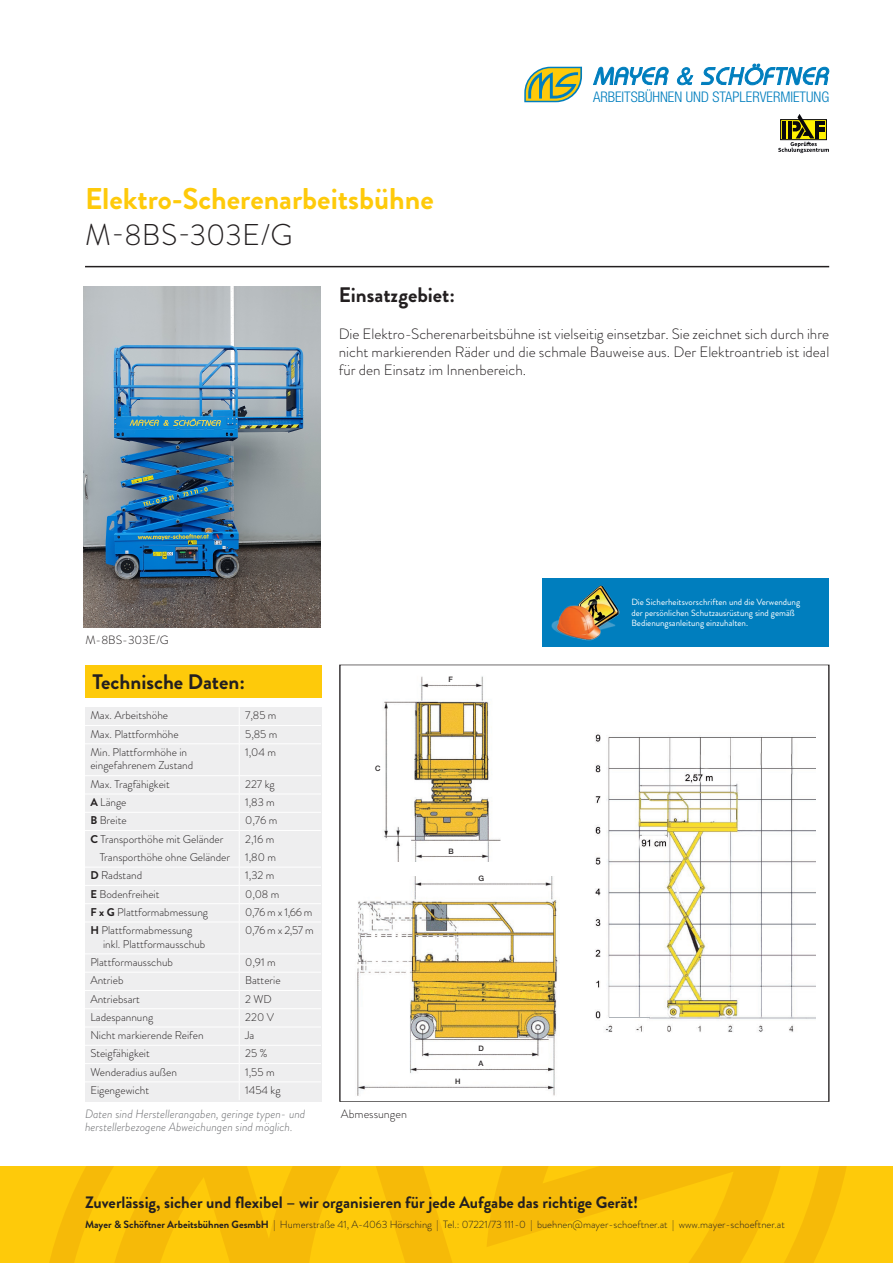
<style>
.page{position:relative;width:893px;height:1263px;background:#fff}
.page>*{position:absolute;margin:0;border:0;box-sizing:border-box;transform-origin:0 0}
.t1{font:700 30px "Brandon Grotesque";color:#feca0a}
.t2{font:300 30px "Brandon Grotesque";letter-spacing:.005em;color:#231f20}
.t3{font:700 21px "Brandon Grotesque";color:#231f20}
.t4{font:700 16.5px "Brandon Grotesque";color:#231f20}
.t5{font:300 15px/18px "Brandon Grotesque";color:#231f20;text-align:justify}
.t6{font:300 condensed 14.7px "Helvetica Neue LT Std";color:#007ebe}
.t7{font:italic 300 12px/12.8px "Brandon Grotesque";color:#6c6d70}
.t8{font:300 12px "Brandon Grotesque";color:#231f20}
.t9{font:300 11.25px/13.5px "Brandon Grotesque";color:#231f20}
.t10{font:300 10.5px "Brandon Grotesque";color:#231f20}
.t11{font:9px/10.8px "Brandon Grotesque";color:#fff}
.t12{font:500 7.5px/14.9px "Helvetica Neue LT Std";color:#231f20}
.s1{font-weight:700}
</style>
<div class="page">
<img style="left:83px;top:287px;width:237px;height:340px">
<hr style="left:85px;top:266px;width:744px;height:1px;background:#231f20">
<svg style="left:0;top:1166px;width:893px;height:97px;background:#fcc609"></svg>
<svg style="left:73px;top:1166px;width:717px;height:97px;background:#fac209"></svg>
<div style="left:542px;top:578px;width:287px;height:68px;background:#007ebe"></div>
<img style="left:551px;top:585px;width:69px;height:55px">
<svg style="left:524px;top:67px;width:58px;height:35px;background:#a8b869"></svg>
<svg style="left:593px;top:66px;width:76px;height:19px"></svg>
<svg style="left:676px;top:67px;width:18px;height:18px"></svg>
<svg style="left:701px;top:63px;width:129px;height:23px"></svg>
<div style="left:85px;top:707px;width:237px;height:394px;background:#eeeeef"></div>
<div style="left:85px;top:665px;width:237px;height:32px;background:#feca0a"></div>
<img style="left:357px;top:876px;width:201px;height:220px">
<img style="left:383px;top:676px;width:118px;height:185px">
<hr style="left:84px;top:725px;width:155px;height:1px;background:#fff">
<hr style="left:239px;top:725px;width:82px;height:1px;background:#fff">
<svg style="left:239px;top:708px;width:1px;height:35px"></svg>
<hr style="left:84px;top:743px;width:155px;height:1px;background:#fff">
<hr style="left:239px;top:743px;width:82px;height:1px;background:#fff">
<hr style="left:239px;top:744px;width:1px;height:31px;background:#fff">
<hr style="left:84px;top:775px;width:155px;height:1px;background:#fff">
<hr style="left:239px;top:775px;width:82px;height:1px;background:#fff">
<hr style="left:84px;top:794px;width:155px;height:1px;background:#fff">
<hr style="left:239px;top:794px;width:82px;height:1px;background:#fff">
<hr style="left:84px;top:812px;width:155px;height:1px;background:#fff">
<hr style="left:239px;top:812px;width:82px;height:1px;background:#fff">
<hr style="left:84px;top:830px;width:155px;height:1px;background:#fff">
<hr style="left:239px;top:830px;width:82px;height:1px;background:#fff">
<hr style="left:84px;top:867px;width:155px;height:1px;background:#fff">
<hr style="left:239px;top:867px;width:82px;height:1px;background:#fff">
<hr style="left:84px;top:885px;width:155px;height:1px;background:#fff">
<hr style="left:239px;top:885px;width:82px;height:1px;background:#fff">
<hr style="left:84px;top:903px;width:155px;height:1px;background:#fff">
<hr style="left:239px;top:903px;width:82px;height:1px;background:#fff">
<svg style="left:239px;top:776px;width:1px;height:146px"></svg>
<hr style="left:84px;top:922px;width:155px;height:1px;background:#fff">
<hr style="left:239px;top:922px;width:82px;height:1px;background:#fff">
<hr style="left:239px;top:922px;width:1px;height:32px;background:#fff">
<hr style="left:84px;top:953px;width:155px;height:1px;background:#fff">
<hr style="left:239px;top:953px;width:82px;height:1px;background:#fff">
<hr style="left:84px;top:972px;width:155px;height:1px;background:#fff">
<hr style="left:239px;top:972px;width:82px;height:1px;background:#fff">
<hr style="left:84px;top:990px;width:155px;height:1px;background:#fff">
<hr style="left:239px;top:990px;width:82px;height:1px;background:#fff">
<hr style="left:84px;top:1008px;width:155px;height:1px;background:#fff">
<hr style="left:239px;top:1008px;width:82px;height:1px;background:#fff">
<hr style="left:84px;top:1027px;width:155px;height:1px;background:#fff">
<hr style="left:239px;top:1027px;width:82px;height:1px;background:#fff">
<hr style="left:84px;top:1045px;width:155px;height:1px;background:#fff">
<hr style="left:239px;top:1045px;width:82px;height:1px;background:#fff">
<hr style="left:84px;top:1063px;width:155px;height:1px;background:#fff">
<hr style="left:239px;top:1063px;width:82px;height:1px;background:#fff">
<hr style="left:84px;top:1081px;width:155px;height:1px;background:#fff">
<hr style="left:239px;top:1081px;width:82px;height:1px;background:#fff">
<svg style="left:239px;top:954px;width:1px;height:146px"></svg>
<img style="left:595px;top:734px;width:220px;height:298px">
<hr style="left:609px;top:1017px;width:41px;height:1px;background:#afb4b9">
<svg style="left:778px;top:114px;width:51px;height:39px"></svg>
<h1 class="t1" style="left:85px;top:178px;width:350px">Elektro-Scherenarbeitsbühne</h1>
<h1 class="t2" style="left:85px;top:215px;width:209px">M-8BS-303E/G</h1>
<h2 class="t3" style="left:339px;top:280px;width:118px">Einsatzgebiet:</h2>
<h3 class="t6" style="left:593px;top:88px;width:238px">ARBEITSBÜHNEN UND STAPLERVERMIETUNG</h3>
<h3 class="t5" style="left:339px;top:324px;width:492px">Die Elektro-Scherenarbeitsbühne ist vielseitig einsetzbar. Sie zeichnet sich durch ihre nicht markierenden Räder und die schmale Bauweise aus. Der Elektroantrieb ist ideal für den Einsatz im Innenbereich.</h3>
<p class="t8" style="left:85px;top:632px;width:85px">M-8BS-303E/G</p>
<h2 class="t3" style="left:92px;top:667px;width:154px">Technische Daten:</h2>
<p class="t9" style="left:90px;top:709px;width:79px">Max. Arbeitshöhe</p>
<p class="t9" style="left:245px;top:709px;width:33px">7,85 m</p>
<p class="t9" style="left:90px;top:727px;width:90px">Max. Plattformhöhe</p>
<p class="t9" style="left:245px;top:727px;width:34px">5,85 m</p>
<p class="t9" style="left:90px;top:745px;width:104px">Min. Plattformhöhe in eingefahrenem Zustand</p>
<p class="t9" style="left:245px;top:745px;width:32px">1,04 m</p>
<p class="t9" style="left:90px;top:777px;width:81px">Max. Tragfähigkeit</p>
<p class="t9" style="left:245px;top:777px;width:31px">227 kg</p>
<p class="t9" style="left:90px;top:795px;width:38px"><span class="s1">A</span> Länge</p>
<p class="t9" style="left:245px;top:795px;width:31px">1,83 m</p>
<p class="t9" style="left:90px;top:814px;width:38px"><span class="s1">B</span> Breite</p>
<p class="t9" style="left:245px;top:814px;width:34px">0,76 m</p>
<p class="t9" style="left:90px;top:832px;width:135px"><span class="s1">C</span> Transporthöhe mit Geländer</p>
<p class="t9" style="left:245px;top:832px;width:31px">2,16 m</p>
<p class="t9" style="left:100px;top:850px;width:132px">Transporthöhe ohne Geländer</p>
<p class="t9" style="left:245px;top:850px;width:32px">1,80 m</p>
<p class="t9" style="left:90px;top:869px;width:53px"><span class="s1">D</span> Radstand</p>
<p class="t9" style="left:245px;top:869px;width:31px">1,32 m</p>
<p class="t9" style="left:90px;top:887px;width:71px"><span class="s1">E</span> Bodenfreiheit</p>
<p class="t9" style="left:245px;top:887px;width:36px">0,08 m</p>
<p class="t9" style="left:90px;top:905px;width:119px"><span class="s1">F x G</span> Plattformabmessung</p>
<p class="t9" style="left:245px;top:905px;width:69px">0,76 m x 1,66 m</p>
<p class="t9" style="left:103px;top:923px;width:104px;text-indent:-13px"><span class="s1">H</span> Plattformabmessung inkl. Plattformausschub</p>
<p class="t9" style="left:245px;top:923px;width:70px">0,76 m x 2,57 m</p>
<p class="t9" style="left:90px;top:955px;width:84px">Plattformausschub</p>
<p class="t9" style="left:245px;top:955px;width:32px">0,91 m</p>
<p class="t9" style="left:90px;top:974px;width:35px">Antrieb</p>
<p class="t9" style="left:245px;top:974px;width:37px">Batterie</p>
<p class="t9" style="left:90px;top:992px;width:51px">Antriebsart</p>
<p class="t9" style="left:245px;top:992px;width:28px">2 WD</p>
<p class="t9" style="left:90px;top:1010px;width:64px">Ladespannung</p>
<p class="t9" style="left:245px;top:1010px;width:30px">220 V</p>
<p class="t9" style="left:90px;top:1028px;width:115px">Nicht markierende Reifen</p>
<p class="t9" style="left:245px;top:1028px;width:11px">Ja</p>
<p class="t9" style="left:90px;top:1047px;width:61px">Steigfähigkeit</p>
<p class="t9" style="left:245px;top:1047px;width:24px">25 %</p>
<p class="t9" style="left:90px;top:1065px;width:88px">Wenderadius außen</p>
<p class="t9" style="left:245px;top:1065px;width:31px">1,55 m</p>
<p class="t9" style="left:90px;top:1083px;width:60px">Eigengewicht</p>
<p class="t9" style="left:245px;top:1083px;width:37px">1454 kg</p>
<p class="t12" style="left:375px;top:760px;width:7px">C</p>
<p class="t7" style="left:85px;top:1108px;width:222px">Daten sind Herstellerangaben, geringe typen- und herstellerbezogene Abweichungen sind möglich.</p>
<p class="t8" style="left:341px;top:1106px;width:68px">Abmessungen</p>
<p class="t12" style="left:448px;top:672px;width:6px">F</p>
<p class="t12" style="left:449px;top:843px;width:7px">B</p>
<p class="t12" style="left:478px;top:871px;width:7px">G</p>
<p class="t12" style="left:455px;top:1074px;width:7px">H</p>
<p class="t12" style="left:478px;top:1041px;width:7px">D<br>A</p>
<p class="t11" style="left:631px;top:596px;width:170px">Die Sicherheitsvorschriften und die Verwendung der persönlichen Schutzausrüstung sind gemäß<br>Bedienungsanleitung einzuhalten.</p>
<h3 class="t4" style="left:85px;top:1191px;width:555px">Zuverlässig, sicher und flexibel – wir organisieren für jede Aufgabe das richtige Gerät!</h3>
<p class="t10" style="left:85px;top:1217px;width:701px"><span class="s1">Mayer &amp; Schöftner Arbeitsbühnen GesmbH</span> | Humerstraße 41, A-4063 Hörsching | Tel.: 07221/73 111-0 | buehnen@mayer-schoeftner.at | www.mayer-schoeftner.at</p>
</div>
